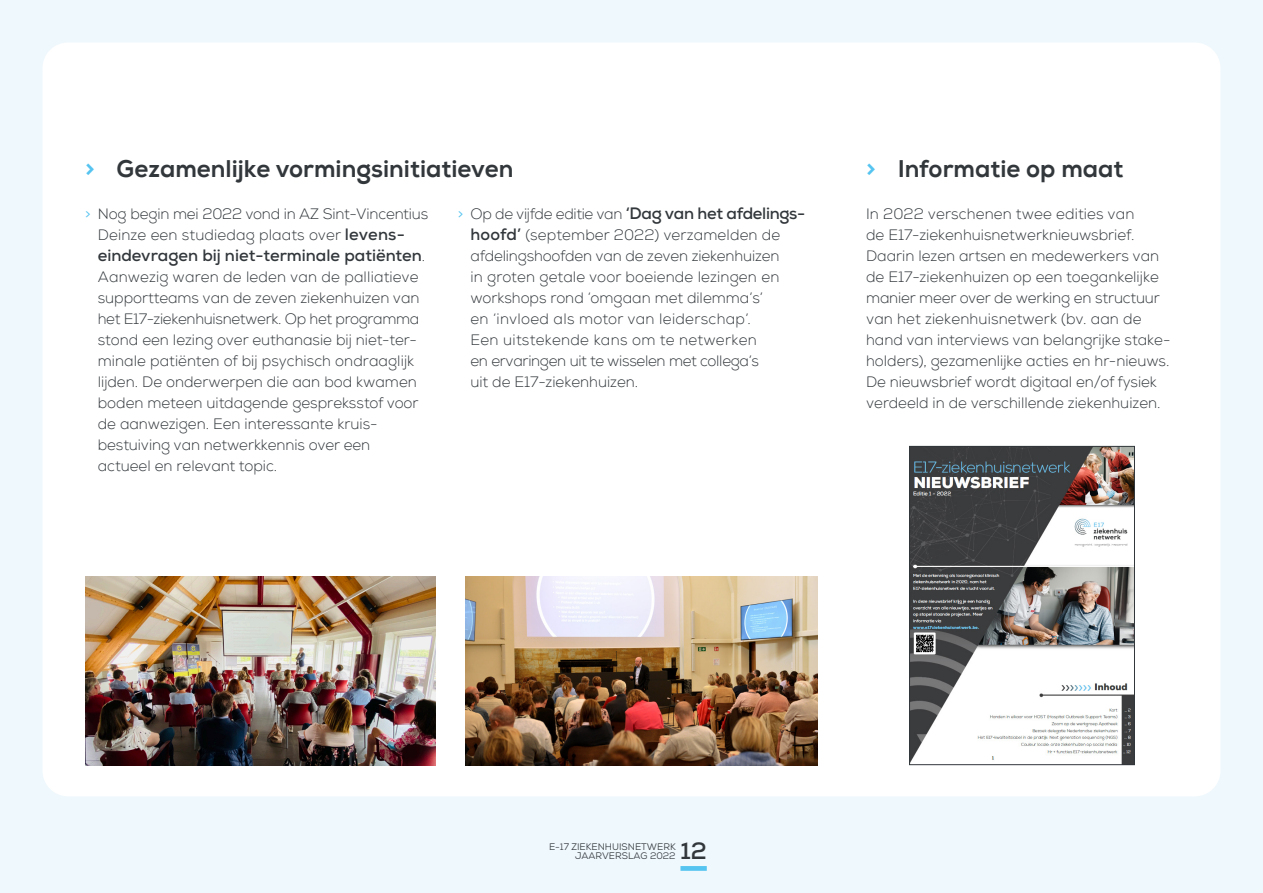
<style>
.page{position:relative;width:1263px;height:893px;background:#eff8fd}
.page>*{position:absolute;margin:0;border:0;box-sizing:border-box;transform-origin:0 0}
.ondertitel{font:800 24px "Nexa W01";color:#32373b}
.t1{font:700 23.7px "Nexa W01";color:#32373b}
.t2{font:700 16.5px "Nexa W01";letter-spacing:-.02em;color:#32373b}
.t3{font:700 16.5px "Nexa W01";color:#32373b}
.t4{font:300 15px/21px "Nexa W01";color:#32373b}
.t5{font:15px "Nexa W01";color:#55c4f0}
.t6{font:9.45px "Nexa W01";color:#32373b}
.s1{color:#55c4f0}
.s2{font-weight:700;font-size:16.5px}
.s3{font-weight:300;font-size:15px}
.s4{font-weight:400;font-size:15px;color:#55c4f0}
</style>
<div class="page">
<div style="left:43px;top:43px;width:1177px;height:753px;background:#fff;border-radius:26px"></div>
<img style="left:465px;top:576px;width:353px;height:189px">
<img style="left:85px;top:576px;width:350px;height:189px">
<img style="left:911px;top:448px;width:221px;height:315px">
<div style="left:909px;top:446px;width:225px;height:319px;border:1px solid #32373b"></div>
<div style="left:680px;top:866px;width:27px;height:5px;background:#55c4f0"></div>
<p class="ondertitel" style="left:85px;top:155px;width:430px"><span class="s1">&gt;</span> Gezamenlijke vormingsinitiatieven</p>
<p class="t5" style="left:85px;top:205px;width:7px">&gt;</p>
<p class="t4" style="left:98px;top:204px;width:332px">Nog begin mei 2022 vond in AZ Sint-Vincentius<br>Deinze een studiedag plaats over <span class="s2">levens-</span></p>
<p class="t3" style="left:98px;top:246px;width:329px">eindevragen bij niet-terminale patiënten<span class="s3">.</span></p>
<p class="t4" style="left:98px;top:267px;width:323px">Aanwezig waren de leden van de palliatieve supportteams van de zeven ziekenhuizen van het E17-ziekenhuisnetwerk. Op het programma stond een lezing over euthanasie bij niet-ter&shy;minale patiënten of bij psychisch ondraaglijk lijden. De onderwerpen die aan bod kwamen boden meteen uitdagende gespreksstof voor de aanwezigen. Een interessante kruis&shy;bestuiving van netwerkkennis over een actueel en relevant topic.</p>
<p class="t2" style="left:458px;top:204px;width:349px"><span class="s4">&gt;</span> <span class="s3">Op de vijfde editie van</span> ‘Dag van het afdelings-</p>
<p class="t4" style="left:470px;top:225px;width:311px"><span class="s2">hoofd’</span> (september 2022) verzamelden de afdelingshoofden van de zeven ziekenhuizen in groten getale voor boeiende lezingen en workshops rond ‘omgaan met dilemma’s’ en ‘invloed als motor van leiderschap’.<br>Een uitstekende kans om te netwerken<br>en ervaringen uit te wisselen met collega’s uit de E17-ziekenhuizen.</p>
<p class="ondertitel" style="left:866px;top:155px;width:259px"><span class="s1">&gt;</span> Informatie op maat</p>
<p class="t4" style="left:866px;top:204px;width:306px">In 2022 verschenen twee edities van<br>de E17-ziekenhuisnetwerknieuwsbrief.<br>Daarin lezen artsen en medewerkers van de E17-ziekenhuizen op een toegankelijke manier meer over de werking en structuur van het ziekenhuisnetwerk (bv. aan de hand van interviews van belangrijke stake&shy;holders), gezamenlijke acties en hr-nieuws.<br>De nieuwsbrief wordt digitaal en/of fysiek verdeeld in de verschillende ziekenhuizen.</p>
<p class="t1" style="left:680px;top:837px;width:28px">12</p>
<p class="t6" style="left:549px;top:841px;width:128px">E-17 ZIEKENHUISNETWERK</p>
<p class="t6" style="left:575px;top:851px;width:102px">JAARVERSLAG 2022</p>
</div>
